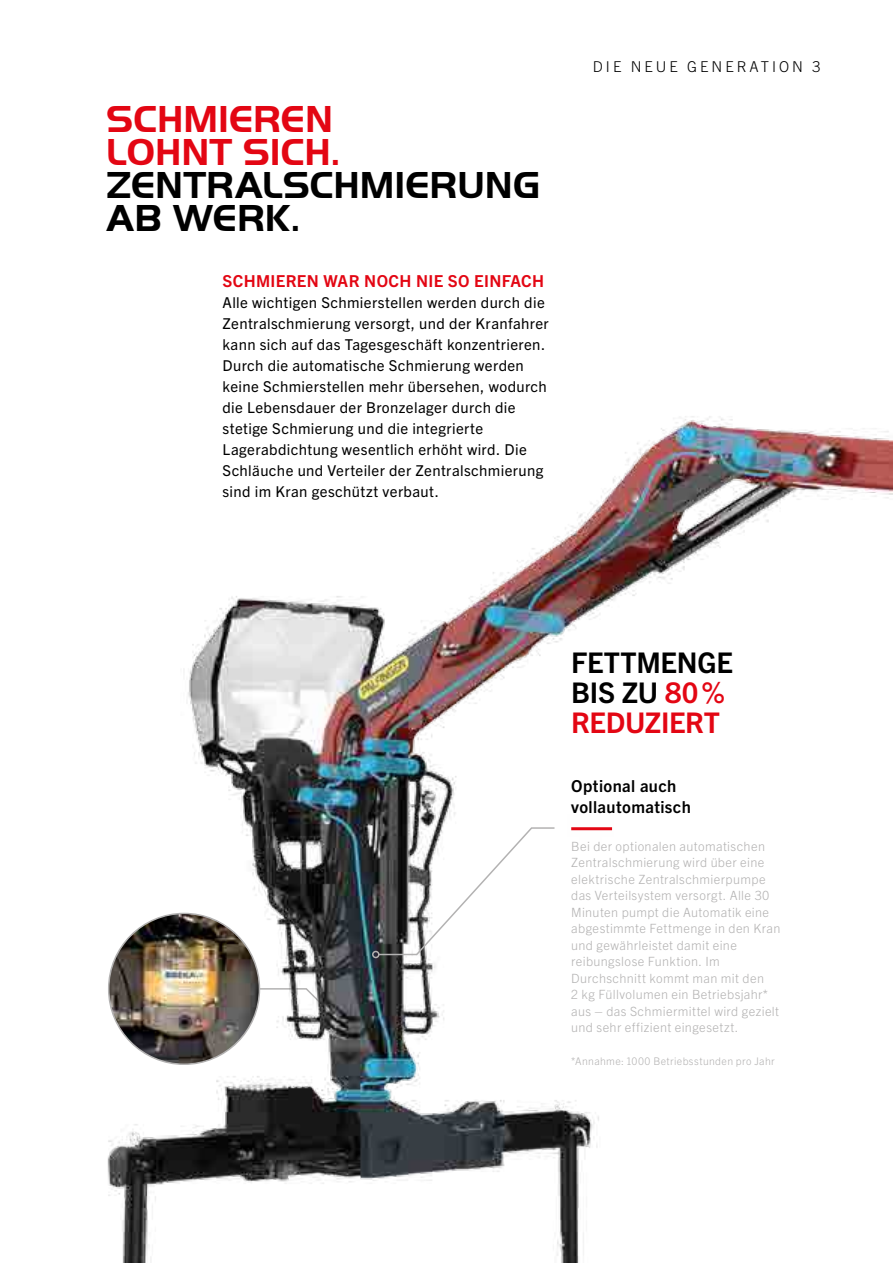
<style>
.page{position:relative;width:893px;height:1263px;background:#fff}
.page>*{position:absolute;margin:0;border:0;box-sizing:border-box;transform-origin:0 0}
.t1{font:39px/33px "Palfinger Handel Versalien";color:#000}
.t2{font:39px/33px "Palfinger Handel Versalien";color:#e30613}
.t3{font:700 28.5px/30px "Trade Gothic Next LT Pro";letter-spacing:-.01em;color:#000}
.t4{font:700 16.5px "Trade Gothic Next LT Pro";letter-spacing:.02em;color:#e30613}
.t5{font:700 16.5px/21px "Trade Gothic Next LT Pro";letter-spacing:.025em;color:#000}
.t6{font:15px/21px "Trade Gothic Next LT Pro";letter-spacing:.025em;color:#000}
.t7{font:300 15px "Trade Gothic Next LT Pro";letter-spacing:.2em;color:#000}
.t8{font:300 12.75px/16.5px "Trade Gothic Next LT Pro";letter-spacing:.025em;color:#b3b2b2}
.t9{font:300 10.5px "Trade Gothic Next LT Pro";letter-spacing:.035em;color:#b3b2b2}
.s1{color:#e30613}
</style>
<div class="page">
<img style="left:107px;top:416px;width:786px;height:847px">
<div style="left:417px;top:656px;width:349px;height:345px;background:#fff"></div>
<hr style="left:571px;top:827px;width:41px;height:3px;background:#e30613">
<svg style="left:377px;top:826px;width:178px;height:130px"></svg>
<div style="left:372px;top:951px;width:7px;height:7px;border:2px solid #b3b2b2;border-radius:50%"></div>
<h1 class="t2" style="left:106px;top:103px;width:235px">SCHMIEREN<br>LOHNT SICH.</h1>
<h1 class="t1" style="left:106px;top:169px;width:435px">ZENTRALSCHMIERUNG<br>AB WERK.</h1>
<p class="t4" style="left:223px;top:269px;width:323px">SCHMIEREN WAR NOCH NIE SO EINFACH</p>
<p class="t6" style="left:223px;top:291px;width:328px">Alle wichtigen Schmierstellen werden durch die Zentralschmierung versorgt, und der Kranfahrer kann sich auf das Tagesgeschäft konzentrieren.<br>Durch die automatische Schmierung werden keine Schmierstellen mehr übersehen, wodurch die Lebensdauer der Bronzelager durch die stetige Schmierung und die integrierte Lagerabdichtung wesentlich erhöht wird. Die Schläuche und Verteiler der Zentralschmierung sind im Kran geschützt verbaut.</p>
<p class="t7" style="left:593px;top:56px;width:229px">DIE NEUE GENERATION 3</p>
<h2 class="t3" style="left:571px;top:646px;width:163px">FETTMENGE<br>BIS ZU <span class="s1">80%<br>REDUZIERT</span></h2>
<p class="t5" style="left:571px;top:774px;width:121px">Optional auch vollautomatisch</p>
<p class="t8" style="left:571px;top:837px;width:211px">Bei der optionalen automatischen Zentralschmierung wird über eine elektrische Zentralschmierpumpe das Verteilsystem versorgt. Alle 30<br>Minuten pumpt die Automatik eine abgestimmte Fettmenge in den Kran und gewährleistet damit eine reibungslose Funktion. Im Durchschnitt kommt man mit den<br>2 kg Füllvolumen ein Betriebsjahr* aus – das Schmiermittel wird gezielt und sehr effizient eingesetzt.</p>
<p class="t9" style="left:571px;top:1054px;width:205px">*Annahme: 1000 Betriebsstunden pro Jahr</p>
</div>
